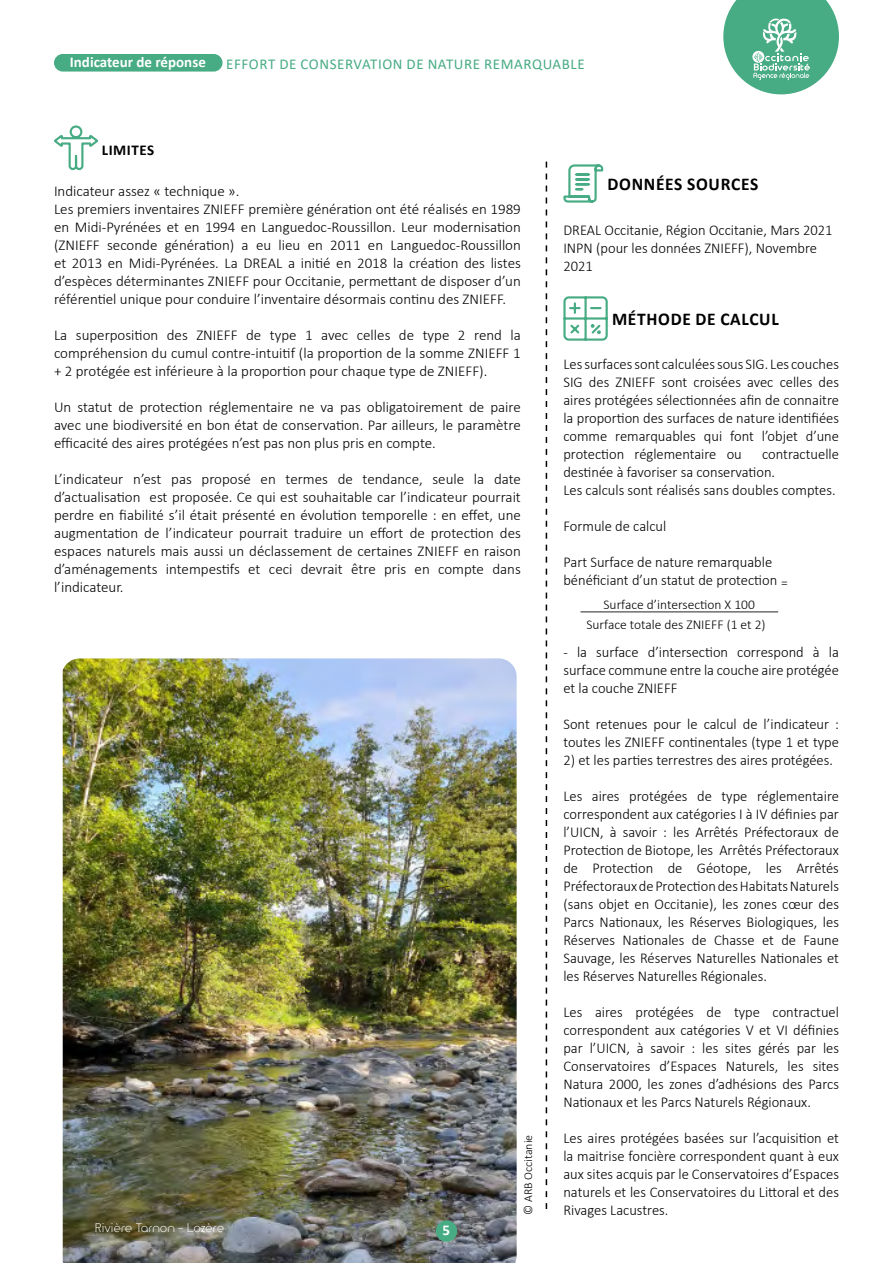
<style>
.page{position:relative;width:893px;height:1263px;background:#fff}
.page>*{position:absolute;margin:0;border:0;box-sizing:border-box;transform-origin:0 0}
.t1{font:700 18px "Calibri";letter-spacing:.04em;color:#000}
.t2{font:300 15px/18px "Calibri";color:#000;text-align:justify}
.t3{font:15px "Calibri";letter-spacing:.04em;color:#47ab84}
.t4{font:700 15px "Calibri";color:#fff}
.t5{font:700 15px "Calibri";letter-spacing:.04em;color:#000}
.t6{font:300 13.5px "Calibri";color:#000}
.t7{font:12px "Time Burner";letter-spacing:.03em;color:#fff}
.t8{font:300 12px "Calibri";color:#000}
</style>
<div class="page">
<svg style="left:723px;top:0;width:116px;height:94px"></svg>
<svg style="left:546px;top:162px;width:1px;height:1047px"></svg>
<svg style="left:563px;top:164px;width:41px;height:39px"></svg>
<svg style="left:563px;top:296px;width:45px;height:45px"></svg>
<div style="left:54px;top:54px;width:169px;height:18px;background:#47ab84;border-radius:9px"></div>
<svg style="left:54px;top:125px;width:44px;height:46px"></svg>
<hr style="left:580px;top:612px;width:198px;height:1px;background:#262626">
<img style="left:63px;top:658px;width:454px;height:605px">
<div style="left:436px;top:1220px;width:21px;height:22px;background:#47ab84;border-radius:50%"></div>
<p class="t4" style="left:70px;top:51px;width:137px">Indicateur de réponse</p>
<p class="t3" style="left:226px;top:54px;width:360px">EFFORT DE CONSERVATION DE NATURE REMARQUABLE</p>
<p class="t5" style="left:102px;top:139px;width:54px">LIMITES</p>
<p class="t2" style="left:54px;top:182px;width:468px;text-align:left">Indicateur assez « technique ».<br>Les premiers inventaires ZNIEFF première génération ont été réalisés en 1989 en Midi-Pyrénées et en 1994 en Languedoc-Roussillon. Leur modernisation (ZNIEFF seconde génération) a eu lieu en 2011 en Languedoc-Roussillon et 2013 en Midi-Pyrénées. La DREAL a initié en 2018 la création des listes d’espèces déterminantes ZNIEFF pour Occitanie, permettant de disposer d’un référentiel unique pour conduire l’inventaire désormais continu des ZNIEFF.</p>
<p class="t2" style="left:54px;top:326px;width:468px">La superposition des ZNIEFF de type 1 avec celles de type 2 rend la compréhension du cumul contre-intuitif (la proportion de la somme ZNIEFF 1 + 2 protégée est inférieure à la proportion pour chaque type de ZNIEFF).</p>
<p class="t2" style="left:54px;top:398px;width:468px">Un statut de protection réglementaire ne va pas obligatoirement de paire avec une biodiversité en bon état de conservation. Par ailleurs, le paramètre efficacité des aires protégées n’est pas non plus pris en compte.</p>
<p class="t2" style="left:54px;top:470px;width:468px">L’indicateur n’est pas proposé en termes de tendance, seule la date d’actualisation est proposée. Ce qui est souhaitable car l’indicateur pourrait perdre en fiabilité s’il était présenté en évolution temporelle : en effet, une augmentation de l’indicateur pourrait traduire un effort de protection des espaces naturels mais aussi un déclassement de certaines ZNIEFF en raison d’aménagements intempestifs et ceci devrait être pris en compte dans l’indicateur.</p>
<p class="t7" style="left:96px;top:1218px;width:130px">Rivière Tarnon - Lozère</p>
<p class="t4" style="left:443px;top:1219px;width:9px">5</p>
<p class="t8" style="left:521px;top:1215px;width:81px;rotate:-90deg">© ARB Occitanie</p>
<p class="t1" style="left:607px;top:171px;width:152px">DONNÉES SOURCES</p>
<p class="t2" style="left:563px;top:221px;width:271px;text-align:left">DREAL Occitanie, Région Occitanie, Mars 2021<br>INPN (pour les données ZNIEFF), Novembre<br>2021</p>
<p class="t1" style="left:612px;top:306px;width:168px">MÉTHODE DE CALCUL</p>
<p class="t2" style="left:563px;top:355px;width:277px">Les surfaces sont calculées sous SIG. Les couches SIG des ZNIEFF sont croisées avec celles des aires protégées sélectionnées afin de connaitre la proportion des surfaces de nature identifiées comme remarquables qui font l’objet d’une protection réglementaire ou</p>
<p class="t2" style="left:563px;top:445px;width:277px;text-align:left;text-indent:199px">contractuelle destinée à favoriser sa conservation.<br>Les calculs sont réalisés sans doubles comptes.</p>
<p class="t2" style="left:563px;top:517px;width:104px">Formule de calcul</p>
<p class="t2" style="left:563px;top:553px;width:215px">Part Surface de nature remarquable bénéficiant d’un statut de protection</p>
<p class="t6" style="left:781px;top:574px;width:8px">=</p>
<p class="t6" style="left:603px;top:596px;width:153px">Surface d’intersection X 100</p>
<p class="t6" style="left:586px;top:616px;width:181px">Surface totale des ZNIEFF (1 et 2)</p>
<p class="t2" style="left:563px;top:643px;width:277px">- la surface d’intersection correspond à la surface commune entre la couche aire protégée et la couche ZNIEFF</p>
<p class="t2" style="left:563px;top:715px;width:277px">Sont retenues pour le calcul de l’indicateur : toutes les ZNIEFF continentales (type 1 et type</p>
<p class="t2" style="left:563px;top:751px;width:271px">2) et les parties terrestres des aires protégées.</p>
<p class="t2" style="left:563px;top:787px;width:277px">Les aires protégées de type réglementaire correspondent aux catégories I à IV définies par l’UICN, à savoir : les Arrêtés Préfectoraux de Protection de Biotope, les Arrêtés Préfectoraux de Protection de Géotope, les Arrêtés Préfectoraux de Protection des Habitats Naturels (sans objet en Occitanie), les zones cœur des Parcs Nationaux, les Réserves Biologiques, les Réserves Nationales de Chasse et de Faune Sauvage, les Réserves Naturelles Nationales et les Réserves Naturelles Régionales.</p>
<p class="t2" style="left:563px;top:1003px;width:277px">Les aires protégées de type contractuel correspondent aux catégories V et VI définies par l’UICN, à savoir : les sites gérés par les Conservatoires d’Espaces Naturels, les sites Natura 2000, les zones d’adhésions des Parcs Nationaux et les Parcs Naturels Régionaux.</p>
<p class="t2" style="left:563px;top:1129px;width:277px">Les aires protégées basées sur l’acquisition et la maitrise foncière correspondent quant à eux aux sites acquis par le Conservatoires d’Espaces naturels et les Conservatoires du Littoral et des Rivages Lacustres.</p>
</div>
